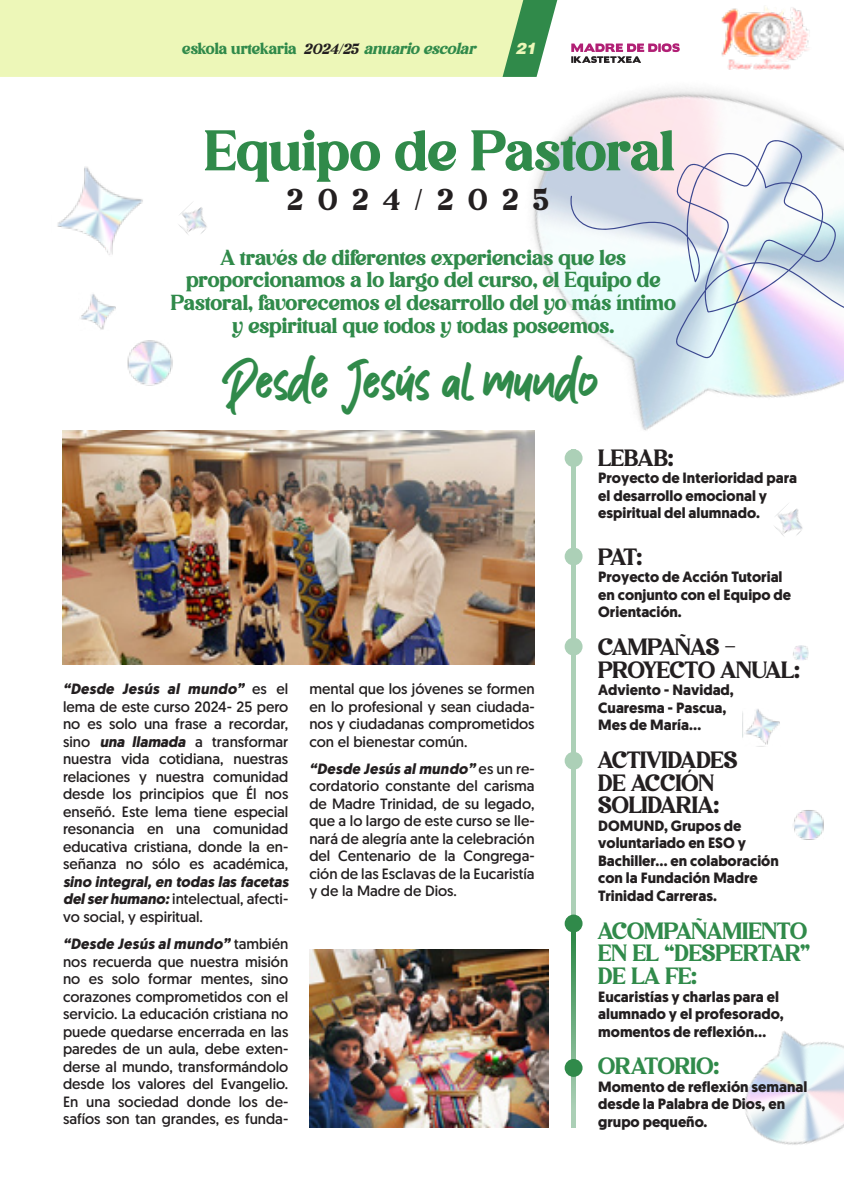
<style>
.page{position:relative;width:844px;height:1191px;background:#fff}
.page>*{position:absolute;margin:0;border:0;box-sizing:border-box;transform-origin:0 0}
.t1{font:55.3px "Avigea";color:#308a4a}
.t2{font:36.4px "Bought Something";color:#308a4a}
.t3{font:29.05px "Avigea";letter-spacing:.49em;color:#231f20}
.t4{font:22.75px/22.8px "Avigea";color:#231f20}
.t5{font:22.75px/22.8px "Avigea";color:#308a4a}
.t6{font:21px/22.8px "Avigea";color:#308a4a;text-align:center}
.t7{font:15.75px "Avigea";color:#308a4a}
.t8{font:italic 900 15.75px "Helvetica LT Std";color:#edf7b8}
.t9{font:14.88px/17.5px "Geomanist";color:#231f20;text-align:justify}
.t10{font:700 14.88px/17.5px "Geomanist";color:#231f20}
.t11{font:italic 700 14.88px/17.5px "Geomanist";color:#231f20;text-align:justify}
.s1{font-style:italic;font-size:14.17px;color:#231f20}
.s2{font-style:italic}
.s3{font-weight:700;font-style:italic}
.s4{font-weight:400;font-style:normal}
</style>
<div class="page">
<div style="left:0;top:0;width:502px;height:77px;background:#edf7b8"></div>
<svg style="left:502px;top:0;width:56px;height:22px"></svg>
<img style="left:721px;top:6px;width:82px;height:16px">
<img style="left:493px;top:22px;width:350px;height:487px">
<img style="left:744px;top:1031px;width:99px;height:114px">
<img style="left:63px;top:430px;width:471px;height:235px">
<img style="left:309px;top:949px;width:239px;height:179px">
<hr style="left:571px;top:449px;width:4px;height:679px;background:#acd0b7">
<svg style="left:571px;top:932px;width:4px;height:164px"></svg>
<div style="left:564px;top:914px;width:18px;height:18px;background:#308a4a;border-radius:50%"></div>
<div style="left:564px;top:449px;width:18px;height:18px;background:#acd0b7;border-radius:50%"></div>
<div style="left:564px;top:547px;width:18px;height:18px;background:#acd0b7;border-radius:50%"></div>
<div style="left:564px;top:637px;width:18px;height:18px;background:#acd0b7;border-radius:50%"></div>
<div style="left:564px;top:752px;width:18px;height:17px;background:#acd0b7;border-radius:50%"></div>
<div style="left:564px;top:1059px;width:18px;height:17px;background:#308a4a;border-radius:50%"></div>
<img style="left:57px;top:166px;width:86px;height:89px">
<img style="left:80px;top:294px;width:36px;height:36px">
<img style="left:742px;top:709px;width:38px;height:36px">
<img style="left:178px;top:202px;width:29px;height:32px">
<img style="left:769px;top:501px;width:41px;height:35px">
<img style="left:127px;top:340px;width:46px;height:46px">
<img style="left:793px;top:810px;width:30px;height:30px">
<img style="left:793px;top:645px;width:15px;height:15px">
<svg style="left:569px;top:139px;width:274px;height:220px"></svg>
<p class="t7" style="left:182px;top:39px;width:294px">eskola urtekaria <span class="s1">2024/25</span> <span class="s2">anuario escolar</span></p>
<p class="t8" style="left:515px;top:38px;width:23px">21</p>
<h1 class="t1" style="left:204px;top:117px;width:471px">Equipo de Pastoral</h1>
<h3 class="t3" style="left:287px;top:182px;width:263px">2024/2025</h3>
<h3 class="t6" style="left:171px;top:246px;width:506px">A través de diferentes experiencias que les proporcionamos a lo largo del curso, el Equipo de Pastoral, favorecemos el desarrollo del yo más íntimo y espiritual que todos y todas poseemos.</h3>
<h2 class="t2" style="left:222px;top:360px;width:378px">Desde Jesús al mundo</h2>
<p class="t9" style="left:63px;top:680px;width:227px"><span class="s3">“Desde Jesús al mundo”</span> es el lema de este curso 2024- 25 pero no es solo una frase a recordar, sino <span class="s3">una llamada</span> a transformar nuestra vida cotidiana, nuestras relaciones y nuestra comunidad desde los principios que Él nos enseñó. Este lema tiene especial resonancia en una comunidad educativa cristiana, donde la en&shy;señanza no sólo es académica,</p>
<p class="t11" style="left:63px;top:872px;width:227px">sino integral, en todas las facetas del ser humano: <span class="s4">intelectual, afecti&shy;vo social, y espiritual.</span></p>
<p class="t9" style="left:63px;top:935px;width:227px"><span class="s3">“Desde Jesús al mundo”</span> también nos recuerda que nuestra misión no es solo formar mentes, sino corazones comprometidos con el servicio. La educación cristiana no puede quedarse encerrada en las paredes de un aula, debe exten&shy;derse al mundo, transformándolo desde los valores del Evangelio.<br>En una sociedad donde los de&shy;safíos son tan grandes, es funda-</p>
<p class="t9" style="left:309px;top:680px;width:227px">mental que los jóvenes se formen en lo profesional y sean ciudada&shy;nos y ciudadanas comprometidos con el bienestar común.</p>
<p class="t9" style="left:309px;top:759px;width:227px"><span class="s3">“Desde Jesús al mundo”</span> es un re&shy;cordatorio constante del carisma de Madre Trinidad, de su legado, que a lo largo de este curso se lle&shy;nará de alegría ante la celebración del Centenario de la Congrega&shy;ción de las Esclavas de la Eucaristía y de la Madre de Dios.</p>
<h3 class="t4" style="left:598px;top:447px;width:77px">LEBAB:</h3>
<p class="t10" style="left:598px;top:469px;width:200px">Proyecto de Interioridad para el desarrollo emocional y espiritual del alumnado.</p>
<h3 class="t4" style="left:598px;top:546px;width:46px">PAT:</h3>
<p class="t10" style="left:598px;top:568px;width:194px">Proyecto de Acción Tutorial en conjunto con el Equipo de<br>Orientación.</p>
<h3 class="t4" style="left:598px;top:636px;width:203px">CAMPAÑAS -<br>PROYECTO ANUAL:</h3>
<p class="t10" style="left:598px;top:681px;width:137px">Adviento - Navidad,<br>Cuaresma - Pascua,<br>Mes de María...</p>
<h3 class="t4" style="left:598px;top:749px;width:141px">ACTIVIDADES<br>DE ACCIÓN<br>SOLIDARIA:</h3>
<p class="t10" style="left:598px;top:817px;width:182px">DOMUND, Grupos de voluntariado en ESO y<br>Bachiller... en colaboración con la Fundación Madre<br>Trinidad Carreras.</p>
<h3 class="t5" style="left:598px;top:919px;width:213px">ACOMPAÑAMIENTO<br>EN EL “DESPERTAR”<br>DE LA FE:</h3>
<p class="t10" style="left:598px;top:987px;width:187px">Eucaristías y charlas para el alumnado y el profesorado, momentos de reflexión...</p>
<h3 class="t5" style="left:598px;top:1055px;width:122px">ORATORIO:</h3>
<p class="t10" style="left:598px;top:1077px;width:210px">Momento de reflexión semanal desde la Palabra de Dios, en grupo pequeño.</p>
</div>
